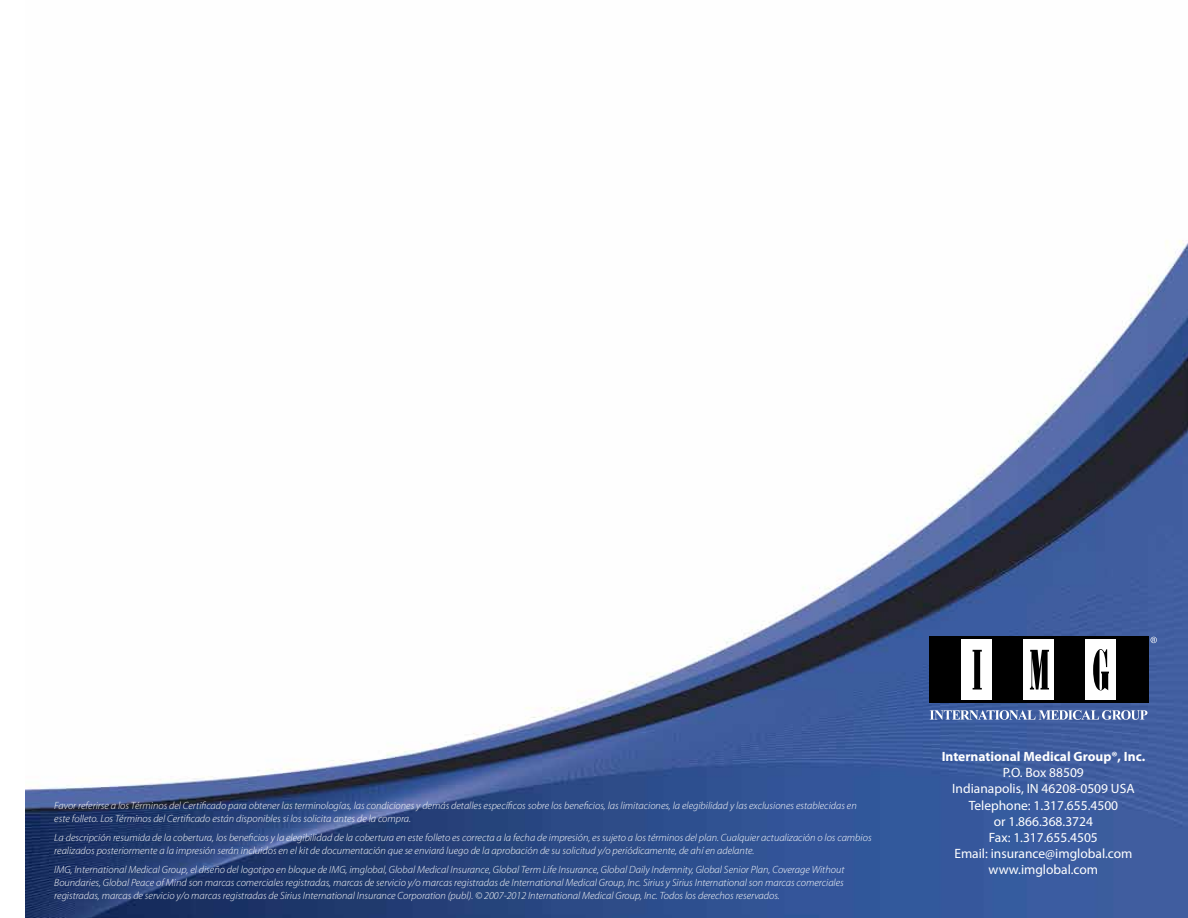
<style>
.page{position:relative;width:1188px;height:918px;background:#fff}
.page>*{position:absolute;margin:0;border:0;box-sizing:border-box;transform-origin:0 0}
.t1{font:13.5px/16.2px "Myriad Pro";color:#fff;text-align:center}
.t2{font:700 13.5px "Myriad Pro";color:#fff}
.t3{font:italic 300 10.5px/12.6px "Myriad Pro";color:#fff}
</style>
<div class="page">
<img style="left:26px;top:240px;width:1162px;height:678px">
<div style="left:929px;top:636px;width:220px;height:67px;background:#000"></div>
<div style="left:962px;top:639px;width:30px;height:61px;background:#fff"></div>
<div style="left:1024px;top:639px;width:30px;height:61px;background:#fff"></div>
<div style="left:1086px;top:639px;width:30px;height:61px;background:#fff"></div>
<svg style="left:973px;top:650px;width:9px;height:40px"></svg>
<svg style="left:1030px;top:650px;width:19px;height:40px"></svg>
<svg style="left:1093px;top:649px;width:16px;height:41px"></svg>
<svg style="left:930px;top:710px;width:217px;height:10px"></svg>
<svg style="left:1151px;top:637px;width:6px;height:6px"></svg>
<p class="t3" style="left:54px;top:800px;width:804px">Favor referirse a los Términos del Certificado para obtener las terminologías, las condiciones y demás detalles específicos sobre los beneficios, las limitaciones, la elegibilidad y las exclusiones establecidas en este folleto. Los Términos del Certificado están disponibles si los solicita antes de la compra.</p>
<p class="t3" style="left:54px;top:832px;width:819px">La descripción resumida de la cobertura, los beneficios y la elegibilidad de la cobertura en este folleto es correcta a la fecha de impresión, es sujeto a los términos del plan. Cualquier actualización o los cambios realizados posteriormente a la impresión serán incluidos en el kit de documentación que se enviará luego de la aprobación de su solicitud y/o periódicamente, de ahí en adelante.</p>
<p class="t3" style="left:54px;top:864px;width:792px;text-align:justify">IMG, International Medical Group, el diseño del logotipo en bloque de IMG, imglobal, Global Medical Insurance, Global Term Life Insurance, Global Daily Indemnity, Global Senior Plan, Coverage Without Boundaries, Global Peace of Mind son marcas comerciales registradas, marcas de servicio y/o marcas registradas de International Medical Group, Inc. Sirius y Sirius International son marcas comerciales registradas, marcas de servicio y/o marcas registradas de Sirius International Insurance Corporation (publ). © 2007-2012 International Medical Group, Inc. Todos los derechos reservados.</p>
<p class="t2" style="left:942px;top:748px;width:205px">International Medical Group®, Inc.</p>
<p class="t1" style="left:952px;top:764px;width:184px">P.O. Box 88509<br>Indianapolis, IN 46208-0509 USA<br>Telephone: 1.317.655.4500<br>or 1.866.368.3724<br>Fax: 1.317.655.4505<br>Email: insurance@imglobal.com www.imglobal.com</p>
</div>
